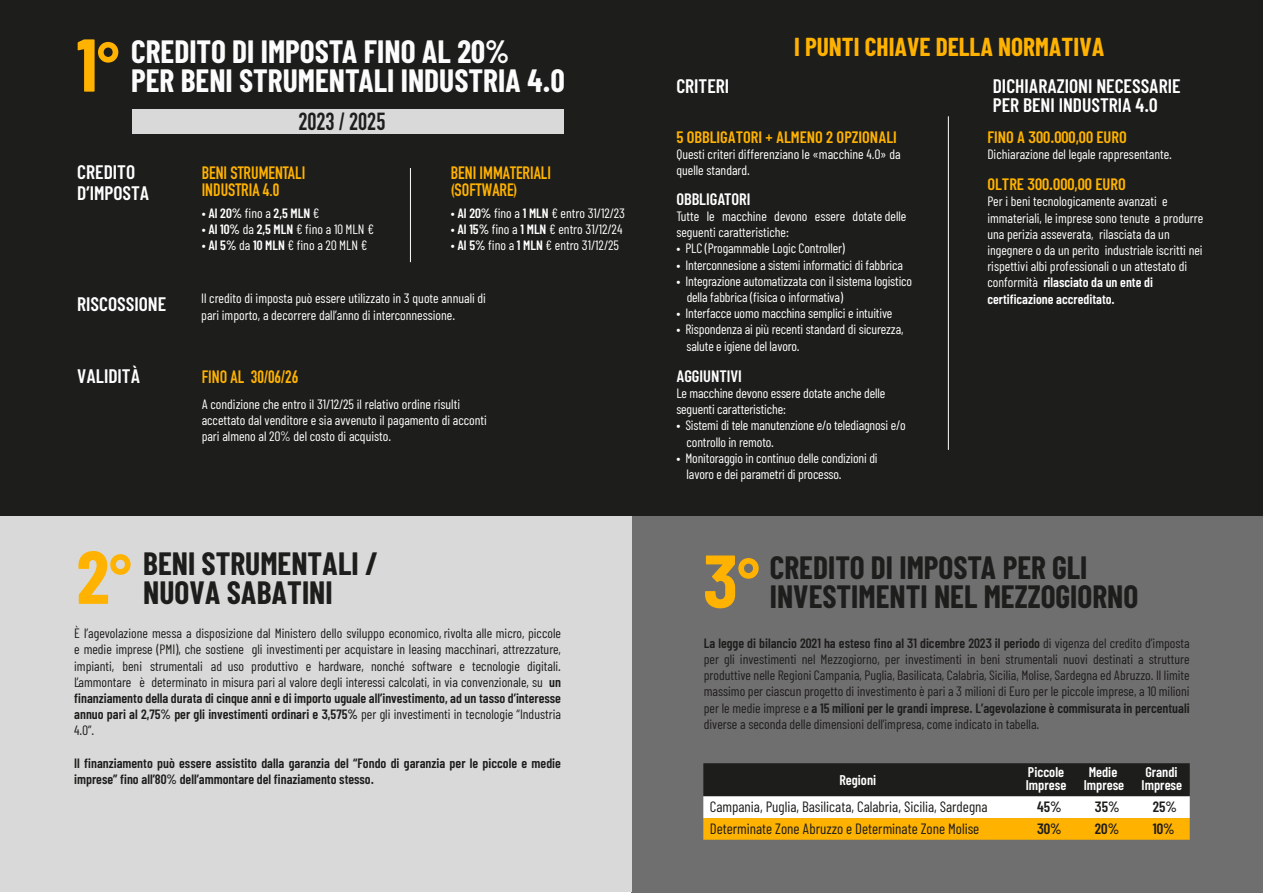
<style>
.page{position:relative;width:1263px;height:893px;background:#fff}
.page>*{position:absolute;margin:0;border:0;box-sizing:border-box;transform-origin:0 0}
.t1{font:700 74.7px "Barlow Condensed";color:#ffb200}
.t2{font:700 31.5px/28.5px "Barlow Condensed";color:#1d1d1b}
.t3{font:700 31.5px/28.5px "Barlow Condensed";color:#fcfcfc}
.t4{font:700 25.35px "Barlow Condensed";color:#ffb200}
.t5{font:24.45px "DIN Engschrift Std";color:#1d1d1b}
.t6{font:600 19.5px/21px "Barlow Condensed";color:#fff}
.t7{font:17.7px/17.7px "DIN Engschrift Std";color:#ffb200}
.t8{font:600 16.5px "Barlow Condensed";color:#ffb200}
.t9{font:600 16.5px "Barlow Condensed";color:#fff}
.t10{font:14.85px "Barlow Condensed";color:#1d1d1b}
.t11{font:600 14.85px "Barlow Condensed";color:#1d1d1b}
.t12{font:600 13.95px/12.6px "Barlow Condensed";color:#fff}
.t13{font:13.5px/16.2px "Barlow Condensed";color:#fff}
.t14{font:13.5px/16.2px "Barlow Condensed";color:#1d1d1b;text-align:justify}
.t15{font:600 13.5px/16.2px "Barlow Condensed";color:#1d1d1b}
.t16{font:600 13.5px "Barlow Condensed";color:#fff}
.s1{font-size:61.5px}
.s2{font-weight:400}
.s3{font-weight:600}
</style>
<div class="page">
<div style="left:631px;top:515px;width:632px;height:378px;background:#706f6f"></div>
<div style="left:0;top:514px;width:632px;height:378px;background:#d9d9d9"></div>
<svg style="left:703px;top:763px;width:487px;height:77px"></svg>
<div style="left:0;top:0;width:1263px;height:516px;background:#1d1d1b"></div>
<div style="left:132px;top:109px;width:432px;height:25px;background:#d9d9d9"></div>
<hr style="left:410px;top:168px;width:1px;height:94px;background:#fff">
<hr style="left:948px;top:116px;width:1px;height:334px;background:#fff">
<h1 class="t1" style="left:77px;top:18px;width:44px">1<span class="s1">°</span></h1>
<h2 class="t3" style="left:131px;top:37px;width:435px">CREDITO DI IMPOSTA FINO AL 20%<br>PER BENI STRUMENTALI INDUSTRIA 4.0</h2>
<h3 class="t5" style="left:298px;top:107px;width:89px">2023 / 2025</h3>
<h3 class="t7" style="left:202px;top:164px;width:105px">BENI STRUMENTALI<br>INDUSTRIA 4.0</h3>
<p class="t16" style="left:202px;top:205px;width:119px"><span class="s2">•</span> Al 20% <span class="s2">fino a</span> 2,5 MLN <span class="s2">€</span></p>
<p class="t13" style="left:202px;top:221px;width:174px">• <span class="s3">Al 10%</span> da <span class="s3">2,5 MLN</span> € fino a 10 MLN €</p>
<p class="t13" style="left:202px;top:237px;width:167px">• <span class="s3">Al 5%</span> da <span class="s3">10 MLN</span> € fino a 20 MLN €</p>
<h3 class="t6" style="left:77px;top:161px;width:74px">CREDITO<br>D’IMPOSTA</h3>
<h3 class="t7" style="left:451px;top:164px;width:102px">BENI IMMATERIALI (SOFTWARE)</h3>
<p class="t13" style="left:451px;top:205px;width:176px">• <span class="s3">Al 20%</span> fino a <span class="s3">1 MLN</span> € entro 31/12/23</p>
<p class="t13" style="left:451px;top:221px;width:173px">• <span class="s3">Al 15%</span> fino a <span class="s3">1 MLN</span> € entro 31/12/24</p>
<p class="t13" style="left:451px;top:237px;width:170px">• <span class="s3">Al 5%</span> fino a <span class="s3">1 MLN</span> € entro 31/12/25</p>
<h3 class="t6" style="left:77px;top:293px;width:90px">RISCOSSIONE</h3>
<h3 class="t6" style="left:77px;top:364px;width:64px">VALIDITÀ</h3>
<p class="t13" style="left:201px;top:290px;width:286px">Il credito di imposta può essere utilizzato in 3 quote annuali di pari importo, a decorrere dall’anno di interconnessione.</p>
<h3 class="t7" style="left:202px;top:368px;width:98px">FINO AL 30/06/26</h3>
<p class="t13" style="left:202px;top:395px;width:287px">A condizione che entro il 31/12/25 il relativo ordine risulti accettato dal venditore e sia avvenuto il pagamento di acconti pari almeno al 20% del costo di acquisto.</p>
<h3 class="t4" style="left:794px;top:31px;width:312px">I PUNTI CHIAVE DELLA NORMATIVA</h3>
<h3 class="t6" style="left:676px;top:75px;width:54px">CRITERI</h3>
<p class="t8" style="left:676px;top:127px;width:222px">5 OBBLIGATORI + ALMENO 2 OPZIONALI</p>
<p class="t13" style="left:676px;top:146px;width:226px">Questi criteri differenziano le «macchine 4.0» da quelle standard.</p>
<p class="t9" style="left:676px;top:189px;width:75px">OBBLIGATORI</p>
<p class="t13" style="left:676px;top:208px;width:232px">Tutte le macchine devono essere dotate delle seguenti caratteristiche:</p>
<p class="t13" style="left:676px;top:240px;width:170px">• PLC (Progammable Logic Controller)</p>
<p class="t13" style="left:676px;top:256px;width:228px">• Interconnesione a sistemi informatici di fabbrica</p>
<p class="t13" style="left:687px;top:272px;width:227px;text-indent:-10px">• Integrazione automatizzata con il sistema logistico della fabbrica (fisica o informativa)</p>
<p class="t13" style="left:676px;top:305px;width:218px">• Interfacce uomo macchina semplici e intuitive</p>
<p class="t13" style="left:687px;top:321px;width:218px;text-indent:-10px">• Rispondenza ai più recenti standard di sicurezza, salute e igiene del lavoro.</p>
<p class="t9" style="left:676px;top:366px;width:67px">AGGIUNTIVI</p>
<p class="t13" style="left:676px;top:385px;width:210px">Le macchine devono essere dotate anche delle seguenti caratteristiche:</p>
<p class="t13" style="left:687px;top:417px;width:220px;text-indent:-10px">• Sistemi di tele manutenzione e/o telediagnosi e/o controllo in remoto.</p>
<p class="t13" style="left:687px;top:449px;width:193px;text-indent:-10px">• Monitoraggio in continuo delle condizioni di lavoro e dei parametri di processo.</p>
<h3 class="t6" style="left:993px;top:75px;width:189px;line-height:19.5px">DICHIARAZIONI NECESSARIE<br>PER BENI INDUSTRIA 4.0</h3>
<p class="t8" style="left:987px;top:127px;width:141px">FINO A 300.000,00 EURO</p>
<p class="t13" style="left:987px;top:146px;width:186px">Dichiarazione del legale rappresentante.</p>
<p class="t8" style="left:987px;top:174px;width:140px">OLTRE 300.000,00 EURO</p>
<p class="t13" style="left:987px;top:193px;width:218px">Per i beni tecnologicamente avanzati e immateriali, le imprese sono tenute a produrre una perizia asseverata, rilasciata da un ingegnere o da un perito industriale iscritti nei rispettivi albi professionali o un attestato di conformità <span class="s3">rilasciato da un ente di certificazione accreditato.</span></p>
<h1 class="t1" style="left:77px;top:531px;width:56px">2<span class="s1">°</span></h1>
<h2 class="t2" style="left:143px;top:549px;width:236px">BENI STRUMENTALI /<br>NUOVA SABATINI</h2>
<h1 class="t1" style="left:703px;top:534px;width:58px">3<span class="s1">°</span></h1>
<h2 class="t2" style="left:770px;top:553px;width:370px">CREDITO DI IMPOSTA PER GLI<br>INVESTIMENTI NEL MEZZOGIORNO</h2>
<p class="t14" style="left:74px;top:625px;width:488px">È l’agevolazione messa a disposizione dal Ministero dello sviluppo economico, rivolta alle micro, piccole e medie imprese (PMI), che sostiene gli investimenti per acquistare in leasing macchinari, attrezzature, impianti, beni strumentali ad uso produttivo e hardware, nonché software e tecnologie digitali.<br>L’ammontare è determinato in misura pari al valore degli interessi calcolati, in via convenzionale, su <span class="s3">un finanziamento della durata di cinque anni e di importo uguale all’investimento, ad un tasso d’interesse annuo pari al 2,75% per gli investimenti ordinari e 3,575%</span> per gli investimenti in tecnologie “Industria 4.0”.</p>
<p class="t15" style="left:74px;top:754px;width:488px">Il finanziamento può essere assistito dalla garanzia del “Fondo di garanzia per le piccole e medie imprese” fino all’80% dell’ammontare del finaziamento stesso.</p>
<p class="t14" style="left:704px;top:634px;width:487px"><span class="s3">La legge di bilancio 2021 ha esteso fino al 31 dicembre 2023 il periodo</span> di vigenza del credito d’imposta per gli investimenti nel Mezzogiorno, per investimenti in beni strumentali nuovi destinati a strutture produttive nelle Regioni Campania, Puglia, Basilicata, Calabria, Sicilia, Molise, Sardegna ed Abruzzo. Il limite massimo per ciascun progetto di investimento è pari a 3 milioni di Euro per le piccole imprese, a 10 milioni per le medie imprese e <span class="s3">a 15 milioni per le grandi imprese. L’agevolazione è commisurata in percentuali </span>diverse a seconda delle dimensioni dell’impresa, come indicato in tabella.</p>
<p class="t12" style="left:839px;top:773px;width:38px">Regioni</p>
<p class="t12" style="left:1026px;top:765px;width:42px">Piccole<br>Imprese</p>
<p class="t12" style="left:1084px;top:765px;width:42px;text-align:center">Medie<br>Imprese</p>
<p class="t12" style="left:1142px;top:765px;width:42px">Grandi<br>Imprese</p>
<p class="t10" style="left:710px;top:798px;width:279px">Campania, Puglia, Basilicata, Calabria, Sicilia, Sardegna</p>
<p class="t11" style="left:1037px;top:798px;width:26px">45%</p>
<p class="t11" style="left:1095px;top:798px;width:26px">35%</p>
<p class="t11" style="left:1153px;top:798px;width:26px">25%</p>
<p class="t10" style="left:710px;top:819px;width:271px">Determinate Zone Abruzzo e Determinate Zone Molise</p>
<p class="t11" style="left:1037px;top:819px;width:26px">30%</p>
<p class="t11" style="left:1095px;top:819px;width:26px">20%</p>
<p class="t11" style="left:1153px;top:819px;width:23px">10%</p>
</div>
